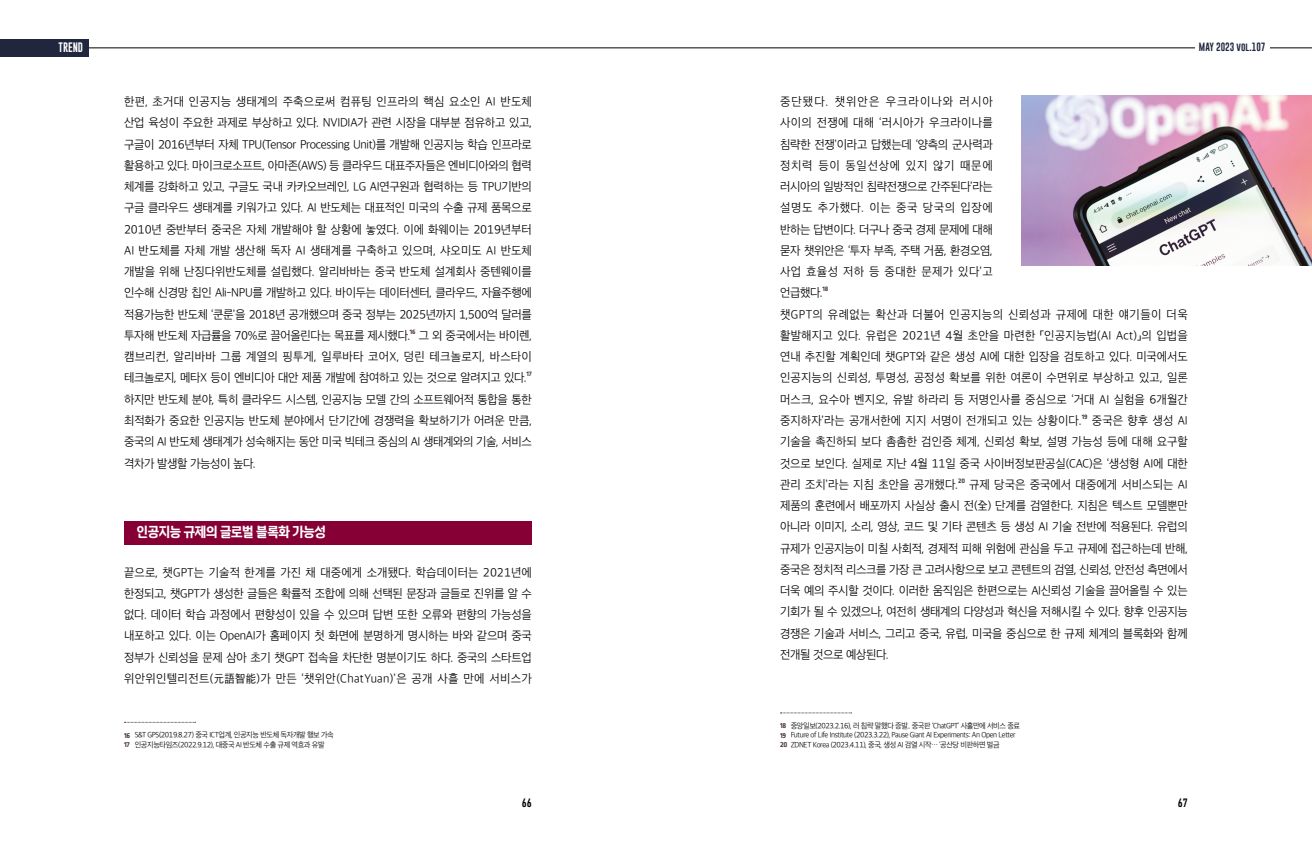
<style>
.page{position:relative;width:1312px;height:851px;background:#fff}
.page>*{position:absolute;margin:0;border:0;box-sizing:border-box;transform-origin:0 0}
.t1{font:700 13.12px "Incheon MICEOTF";letter-spacing:-.03em;color:#fff}
.t2{font:500 condensed 12.5px "DIN Next LT Pro";color:#000}
.t3{font:11.62px/21.2px "SD Gothic Neoa Uni c Lt";letter-spacing:-.015em;color:#000;text-align:justify}
.t4{font:10px "Gobold";color:#fff}
.t5{font:8.75px "Gobold";color:#20263e}
.t6{font:7.5px/9.4px "SD Gothic Neoa Uni c Lt";letter-spacing:-.05em;color:#000;scale:.95 1}
.s1{font-family:"Klavika";font-weight:700;color:#523e3e}
</style>
<div class="page">
<hr style="left:86px;top:48px;width:1225px;height:1px;background:#000">
<div style="left:1194px;top:43px;width:75px;height:10px;background:#fff"></div>
<div style="left:0;top:39px;width:89px;height:18px;background:#20263e"></div>
<div style="left:124px;top:521px;width:407px;height:23px;background:#860036"></div>
<svg style="left:124px;top:721px;width:72px;height:1px"></svg>
<svg style="left:780px;top:712px;width:71px;height:1px"></svg>
<img style="left:1021px;top:96px;width:290px;height:170px">
<p class="t4" style="left:59px;top:41px;width:26px">TREND</p>
<p class="t5" style="left:1198px;top:42px;width:68px">MAY 2023 vol.107</p>
<p class="t3" style="left:124px;top:91px;width:409px">한편, 초거대 인공지능 생태계의 주축으로써 컴퓨팅 인프라의 핵심 요소인 AI 반도체 산업 육성이 주요한 과제로 부상하고 있다. NVIDIA가 관련 시장을 대부분 점유하고 있고, 구글이 2016년부터 자체 TPU(Tensor Processing Unit)를 개발해 인공지능 학습 인프라로 활용하고 있다. 마이크로소프트, 아마존(AWS) 등 클라우드 대표주자들은 엔비디아와의 협력 체계를 강화하고 있고, 구글도 국내 카카오브레인, LG AI연구원과 협력하는 등 TPU기반의 구글 클라우드 생태계를 키워가고 있다. AI 반도체는 대표적인 미국의 수출 규제 품목으로 2010년 중반부터 중국은 자체 개발해야 할 상황에 놓였다. 이에 화웨이는 2019년부터 AI 반도체를 자체 개발 생산해 독자 AI 생태계를 구축하고 있으며, 샤오미도 AI 반도체 개발을 위해 난징다위반도체를 설립했다. 알리바바는 중국 반도체 설계회사 중텐웨이를 인수해 신경망 칩인 Ali-NPU를 개발하고 있다. 바이두는 데이터센터, 클라우드, 자율주행에 적용가능한 반도체 ‘쿤룬’을 2018년 공개했으며 중국 정부는 2025년까지 1,500억 달러를 투자해 반도체 자급률을 70%로 끌어올린다는 목표를 제시했다.<sup>16</sup> 그 외 중국에서는 바이렌, 캠브리컨, 알리바바 그룹 계열의 핑투게, 일루바타 코어X, 덩린 테크놀로지, 바스타이 테크놀로지, 메타X 등이 엔비디아 대안 제품 개발에 참여하고 있는 것으로 알려지고 있다.<sup>17 </sup>하지만 반도체 분야, 특히 클라우드 시스템, 인공지능 모델 간의 소프트웨어적 통합을 통한 최적화가 중요한 인공지능 반도체 분야에서 단기간에 경쟁력을 확보하기가 어려운 만큼, 중국의 AI 반도체 생태계가 성숙해지는 동안 미국 빅테크 중심의 AI 생태계와의 기술, 서비스 격차가 발생할 가능성이 높다.</p>
<p class="t1" style="left:137px;top:522px;width:191px">인공지능 규제의 글로벌 블록화 가능성</p>
<p class="t3" style="left:124px;top:561px;width:409px">끝으로, 챗GPT는 기술적 한계를 가진 채 대중에게 소개됐다. 학습데이터는 2021년에 한정되고, 챗GPT가 생성한 글들은 확률적 조합에 의해 선택된 문장과 글들로 진위를 알 수 없다. 데이터 학습 과정에서 편향성이 있을 수 있으며 답변 또한 오류와 편향의 가능성을 내포하고 있다. 이는 OpenAI가 홈페이지 첫 화면에 분명하게 명시하는 바와 같으며 중국 정부가 신뢰성을 문제 삼아 초기 챗GPT 접속을 차단한 명분이기도 하다. 중국의 스타트업 위안위인텔리전트(元語智能)가 만든 ‘챗위안(ChatYuan)’은 공개 사흘 만에 서비스가</p>
<p class="t6" style="left:124px;top:730px;width:222px"><span class="s1">16</span> S&amp;T GPS(2019.8.27) 중국 ICT업계, 인공지능 반도체 독자개발 행보 가속<br><span class="s1">17</span> 인공지능타임즈(2022.9.12), 대중국 AI 반도체 수출 규제 역효과 유발</p>
<p class="t3" style="left:780px;top:91px;width:409px;text-align:left">중단됐다. 챗위안은 우크라이나와 러시아<br>사이의 전쟁에 대해 ‘러시아가 우크라이나를<br>침략한 전쟁’이라고 답했는데 ‘양측의 군사력과<br>정치력 등이 동일선상에 있지 않기 때문에<br>러시아의 일방적인 침략전쟁으로 간주된다’라는<br>설명도 추가했다. 이는 중국 당국의 입장에<br>반하는 답변이다. 더구나 중국 경제 문제에 대해<br>묻자 챗위안은 ‘투자 부족, 주택 거품, 환경오염,<br>사업 효율성 저하 등 중대한 문제가 있다’고<br>언급했다.<sup>18<br></sup>챗GPT의 유례없는 확산과 더불어 인공지능의 신뢰성과 규제에 대한 얘기들이 더욱 활발해지고 있다. 유럽은 2021년 4월 초안을 마련한 「인공지능법(AI Act)」의 입법을 연내 추진할 계획인데 챗GPT와 같은 생성 AI에 대한 입장을 검토하고 있다. 미국에서도 인공지능의 신뢰성, 투명성, 공정성 확보를 위한 여론이 수면위로 부상하고 있고, 일론 머스크, 요수아 벤지오, 유발 하라리 등 저명인사를 중심으로 ‘거대 AI 실험을 6개월간 중지하자’라는 공개서한에 지지 서명이 전개되고 있는 상황이다.<sup>19</sup> 중국은 향후 생성 AI 기술을 촉진하되 보다 촘촘한 검인증 체계, 신뢰성 확보, 설명 가능성 등에 대해 요구할 것으로 보인다. 실제로 지난 4월 11일 중국 사이버정보판공실(CAC)은 ‘생성형 AI에 대한 관리 조치’라는 지침 초안을 공개했다.<sup>20</sup> 규제 당국은 중국에서 대중에게 서비스되는 AI 제품의 훈련에서 배포까지 사실상 출시 전(全) 단계를 검열한다. 지침은 텍스트 모델뿐만 아니라 이미지, 소리, 영상, 코드 및 기타 콘텐츠 등 생성 AI 기술 전반에 적용된다. 유럽의 규제가 인공지능이 미칠 사회적, 경제적 피해 위험에 관심을 두고 규제에 접근하는데 반해, 중국은 정치적 리스크를 가장 큰 고려사항으로 보고 콘텐트의 검열, 신뢰성, 안전성 측면에서 더욱 예의 주시할 것이다. 이러한 움직임은 한편으로는 AI신뢰성 기술을 끌어올릴 수 있는 기회가 될 수 있겠으나, 여전히 생태계의 다양성과 혁신을 저해시킬 수 있다. 향후 인공지능 경쟁은 기술과 서비스, 그리고 중국, 유럽, 미국을 중심으로 한 규제 체계의 블록화와 함께 전개될 것으로 예상된다.</p>
<p class="t6" style="left:780px;top:720px;width:254px"><span class="s1">18</span> 중앙일보(2023.2.16), 러 침략 말했다 증발.. 중국판 ‘ChatGPT’ 사흘만에 서비스 종료<br><span class="s1">19</span> Future of Life Institute (2023.3.22), Pause Giant AI Experiments: An Open Letter<br><span class="s1">20</span> ZDNET Korea (2023.4.11), 중국, 생성 AI 검열 시작… ‘공산당 비판하면 벌금</p>
<p class="t2" style="left:522px;top:796px;width:11px">66</p>
<p class="t2" style="left:1177px;top:796px;width:11px">67</p>
</div>
